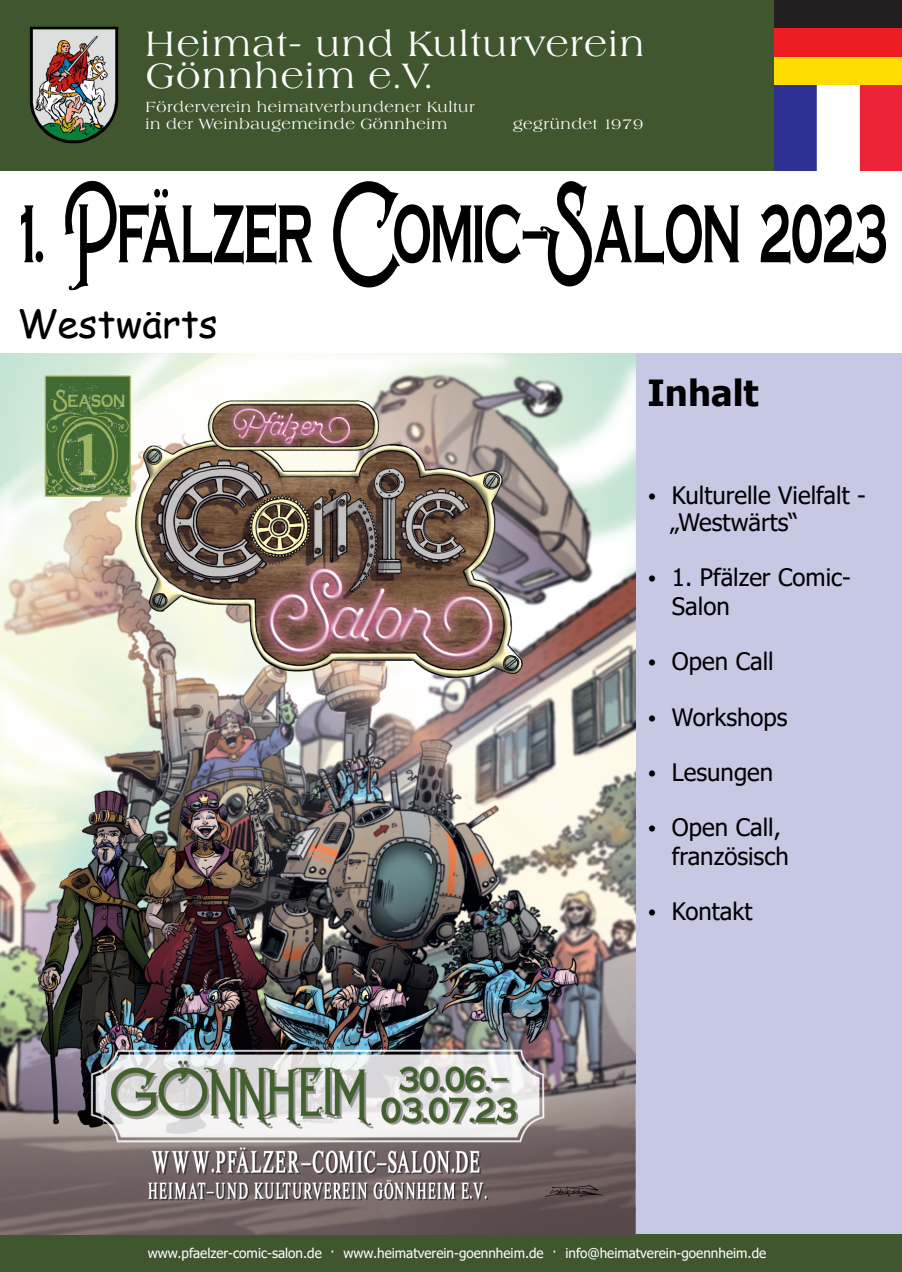
<style>
.page{position:relative;width:902px;height:1272px;background:#fff}
.page>*{position:absolute;margin:0;border:0;box-sizing:border-box;transform-origin:0 0}
.t1{font:145.65px "Euphoria Victorian";color:#000002;scale:.67 1}
.t2{font:38.7px "Comic Sans MS";color:#000002}
.t3{font:36px/31.7px "Americana SBOP";color:#fff}
.t4{font:700 36px "Tahoma";color:#000002}
.t5{font:24px/29px "Tahoma";color:#000002}
.t6{font:15px/17.2px "Americana SBOP";color:#fff}
.t7{font:13.5px "Tahoma";color:#fff}
</style>
<div class="page">
<div style="left:0;top:0;width:901px;height:170px;background:#40562f"></div>
<div style="left:0;top:1234px;width:901px;height:37px;background:#40562f"></div>
<img style="left:29px;top:26px;width:90px;height:118px">
<div style="left:634px;top:353px;width:267px;height:881px;background:#c7c8e4"></div>
<img style="left:774px;top:85px;width:127px;height:85px">
<div style="left:774px;top:0;width:127px;height:28px;background:#231f20"></div>
<div style="left:774px;top:57px;width:127px;height:28px;background:#ffdd01"></div>
<div style="left:774px;top:28px;width:127px;height:29px;background:#ee1d23"></div>
<img style="left:0;top:353px;width:635px;height:881px">
<h3 class="t3" style="left:144px;top:31px;width:502px">Heimat- und Kulturverein<br>Gönnheim e.V.</h3>
<p class="t6" style="left:145px;top:99px;width:331px">Förderverein heimatverbundener Kultur in der Weinbaugemeinde Gönnheim</p>
<p class="t6" style="left:513px;top:117px;width:132px">gegründet 1979</p>
<h1 class="t1" style="left:20px;top:153px;width:1295px">1. Pfälzer Comic-Salon 2023</h1>
<h2 class="t2" style="left:17px;top:307px;width:202px">Westwärts</h2>
<h3 class="t4" style="left:647px;top:378px;width:112px">Inhalt</h3>
<p class="t5" style="left:670px;top:483px;width:197px;line-height:27.5px">Kulturelle Vielfalt - „Westwärts“</p>
<p class="t5" style="left:672px;top:565px;width:180px">1. Pfälzer Comic-<br>Salon</p>
<p class="t5" style="left:672px;top:649px;width:103px">Open Call</p>
<p class="t5" style="left:672px;top:704px;width:117px">Workshops</p>
<p class="t5" style="left:672px;top:759px;width:103px">Lesungen</p>
<p class="t5" style="left:672px;top:814px;width:118px">Open Call, französisch</p>
<p class="t5" style="left:672px;top:898px;width:82px">Kontakt</p>
<p class="t7" style="left:148px;top:1247px;width:620px">www.pfaelzer-comic-salon.de · www.heimatverein-goennheim.de · info@heimatverein-goennheim.de</p>
</div>
